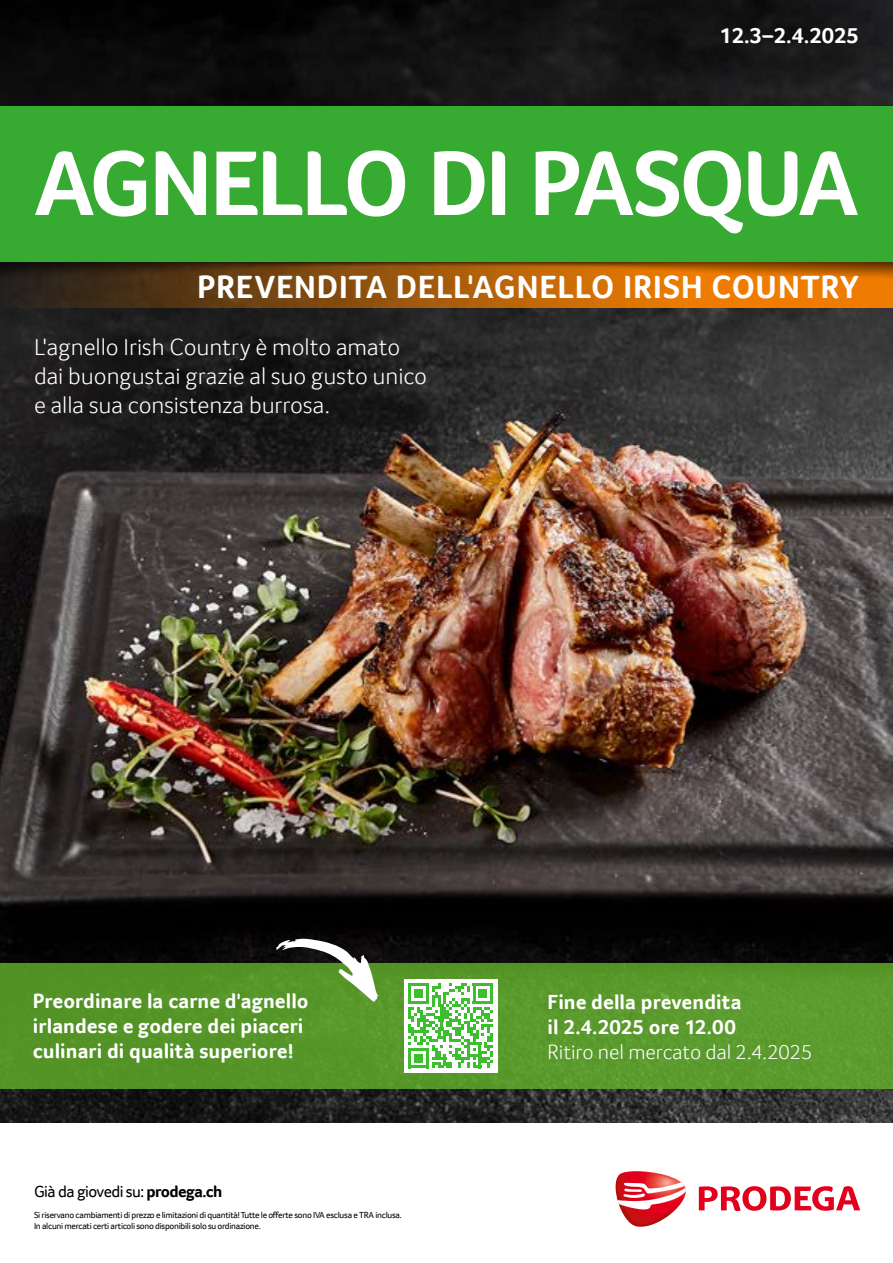
<style>
.page{position:relative;width:893px;height:1263px;background:#fff}
.page>*{position:absolute;margin:0;border:0;box-sizing:border-box;transform-origin:0 0}
.t1{font:700 133.5px "Transgourmet";letter-spacing:.01em;color:#fff}
.t2{font:700 94.5px "Transgourmet";letter-spacing:-.035em;color:#fff}
.t3{font:700 33px "Transgourmet";letter-spacing:.025em;color:#fff}
.t4{font:300 24px "Transgourmet";color:#fff}
.t5{font:700 22.5px "Transgourmet";color:#fff}
.t6{font:700 21px "Transgourmet";color:#fff}
.t7{font:300 21px "Transgourmet";color:#fff}
.t8{font:16.5px "Transgourmet";letter-spacing:-.03em;color:#000}
.t9{font:9px "Transgourmet";letter-spacing:-.03em;color:#000}
.s1{font-weight:700}
</style>
<div class="page">
<img style="left:0;top:0;width:893px;height:1123px">
<div style="left:0;top:963px;width:893px;height:126px;background:#57972a"></div>
<div style="left:404px;top:979px;width:93px;height:94px;background:#fff"></div>
<svg style="left:408px;top:983px;width:85px;height:85px"></svg>
<svg style="left:276px;top:939px;width:102px;height:62px"></svg>
<svg style="left:699px;top:1186px;width:161px;height:25px"></svg>
<svg style="left:615px;top:1171px;width:71px;height:56px"></svg>
<img style="left:0;top:261px;width:893px;height:55px">
<div style="left:0;top:106px;width:893px;height:155px;background:#37aa32"></div>
<p class="t5" style="left:719px;top:22px;width:141px">12.3–2.4.2025</p>
<h1 class="t1" style="left:195px;top:103px;width:505px">BEILAGE</h1>
<p class="t2" style="left:34px;top:127px;width:825px">AGNELLO DI PASQUA</p>
<p class="t3" style="left:197px;top:268px;width:663px">PREVENDITA DELL'AGNELLO IRISH COUNTRY</p>
<p class="t4" style="left:34px;top:333px;width:368px">L'agnello Irish Country è molto amato</p>
<p class="t4" style="left:34px;top:362px;width:395px">dai buongustai grazie al suo gusto unico</p>
<p class="t4" style="left:34px;top:391px;width:297px">e alla sua consistenza burrosa.</p>
<p class="t6" style="left:33px;top:988px;width:277px">Preordinare la carne d'agnello</p>
<p class="t6" style="left:33px;top:1013px;width:272px">irlandese e godere dei piaceri</p>
<p class="t6" style="left:33px;top:1038px;width:262px">culinari di qualità superiore!</p>
<p class="t8" style="left:34px;top:1182px;width:190px">Già da giovedi su: <span class="s1">prodega.ch</span></p>
<p class="t9" style="left:34px;top:1210px;width:369px">Si riservano cambiamenti di prezzo e limitazioni di quantità! Tutte le offerte sono IVA esclusa e TRA inclusa.</p>
<p class="t9" style="left:34px;top:1221px;width:228px">In alcuni mercati certi articoli sono disponibili solo su ordinazione.</p>
<p class="t6" style="left:547px;top:989px;width:196px">Fine della prevendita</p>
<p class="t6" style="left:547px;top:1014px;width:190px">il 2.4.2025 ore 12.00</p>
<p class="t7" style="left:547px;top:1040px;width:266px">Ritiro nel mercato dal 2.4.2025</p>
</div>
